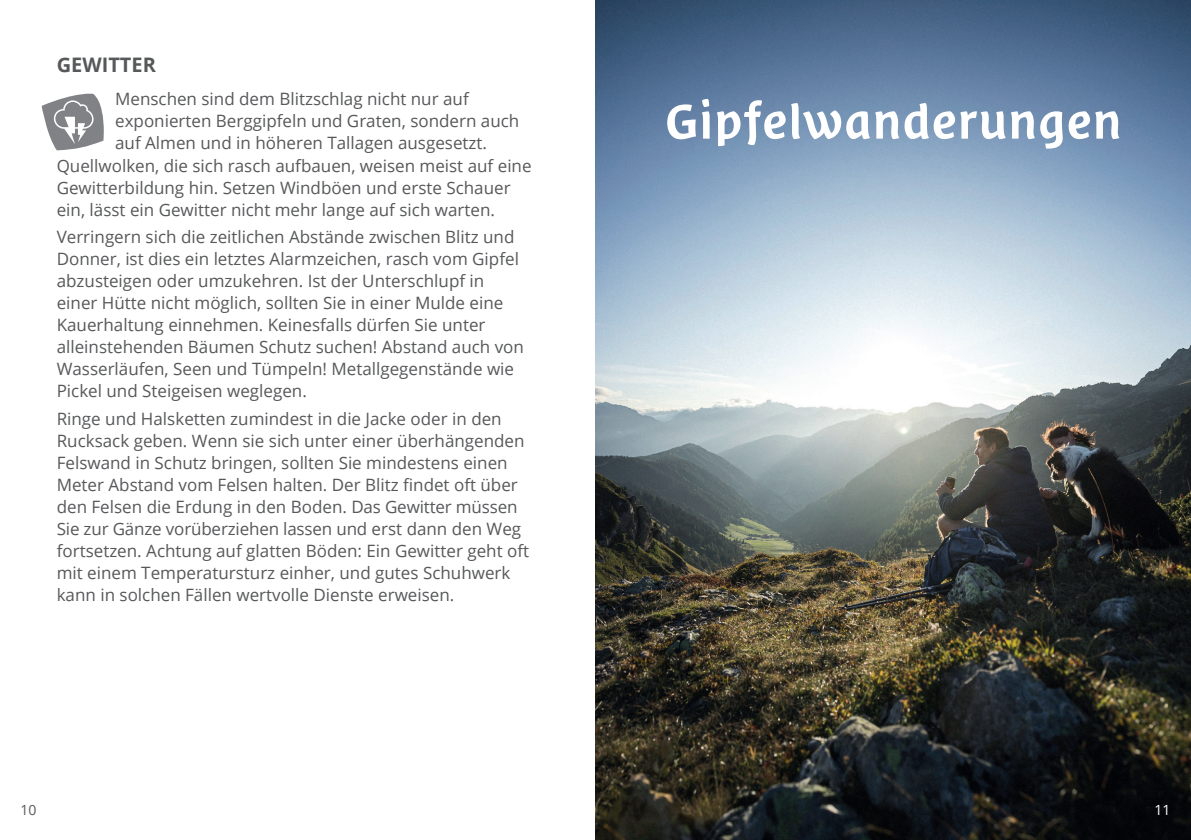
<style>
.page{position:relative;width:1191px;height:840px;background:#fff}
.page>*{position:absolute;margin:0;border:0;box-sizing:border-box;transform-origin:0 0}
.t1{font:56px "Suedtirol Pro";color:#fff}
.t2{font:700 20px "Open Sans";color:#57585a}
.t3{font:17px/22px "Open Sans";color:#57585a}
.t4{font:14px "Open Sans";color:#57585a}
.t5{font:14px "Open Sans";color:#fff}
</style>
<div class="page">
<img style="left:595px;top:0;width:596px;height:839px">
<svg style="left:42px;top:93px;width:62px;height:57px"></svg>
<p class="t2" style="left:57px;top:51px;width:101px">GEWITTER</p>
<p class="t3" style="left:115px;top:88px;width:355px">Menschen sind dem Blitzschlag nicht nur auf</p>
<p class="t3" style="left:115px;top:110px;width:406px">exponierten Berggipfeln und Graten, sondern auch</p>
<p class="t3" style="left:115px;top:132px;width:373px">auf Almen und in höheren Tallagen ausgesetzt.</p>
<p class="t3" style="left:57px;top:154px;width:476px">Quellwolken, die sich rasch aufbauen, weisen meist auf eine</p>
<p class="t3" style="left:57px;top:176px;width:455px">Gewitterbildung hin. Setzen Windböen und erste Schauer</p>
<p class="t3" style="left:57px;top:198px;width:440px">ein, lässt ein Gewitter nicht mehr lange auf sich warten.</p>
<p class="t3" style="left:57px;top:225px;width:469px">Verringern sich die zeitlichen Abstände zwischen Blitz und Donner, ist dies ein letztes Alarmzeichen, rasch vom Gipfel abzusteigen oder umzukehren. Ist der Unterschlupf in einer Hütte nicht möglich, sollten Sie in einer Mulde eine Kauerhaltung einnehmen. Keinesfalls dürfen Sie unter alleinstehenden Bäumen Schutz suchen! Abstand auch von Wasserläufen, Seen und Tümpeln! Metallgegenstände wie Pickel und Steigeisen weglegen.</p>
<p class="t3" style="left:57px;top:407px;width:474px">Ringe und Halsketten zumindest in die Jacke oder in den Rucksack geben. Wenn sie sich unter einer überhängenden Felswand in Schutz bringen, sollten Sie mindestens einen Meter Abstand vom Felsen halten. Der Blitz findet oft über den Felsen die Erdung in den Boden. Das Gewitter müssen Sie zur Gänze vorüberziehen lassen und erst dann den Weg fortsetzen. Achtung auf glatten Böden: Ein Gewitter geht oft mit einem Temperatursturz einher, und gutes Schuhwerk kann in solchen Fällen wertvolle Dienste erweisen.</p>
<h1 class="t1" style="left:664px;top:89px;width:459px">Gipfelwanderungen</h1>
<p class="t4" style="left:20px;top:800px;width:18px">10</p>
<p class="t5" style="left:1154px;top:800px;width:18px">11</p>
</div>
